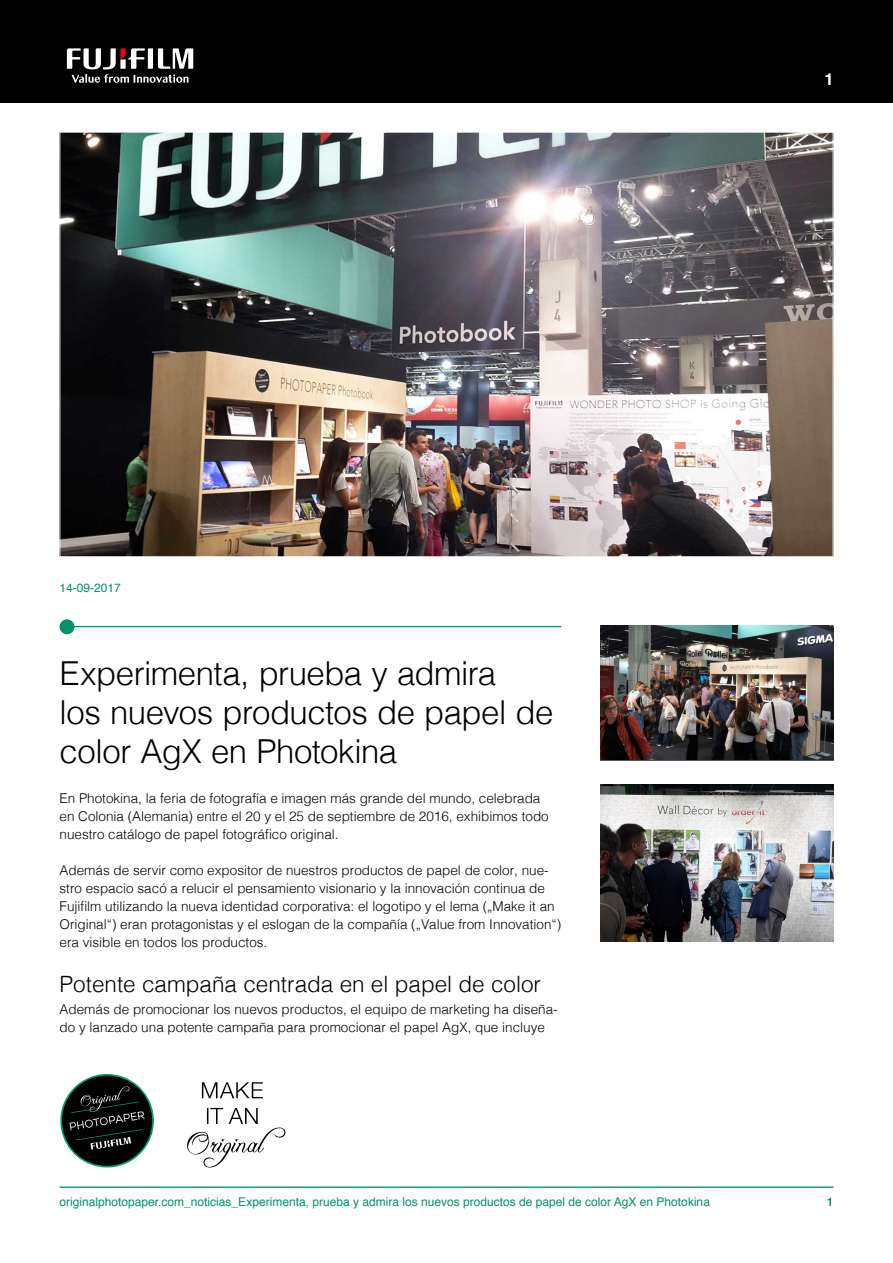
<style>
.page{position:relative;width:893px;height:1263px;background:#fff}
.page>*{position:absolute;margin:0;border:0;box-sizing:border-box;transform-origin:0 0}
.H1_Black{font:300 33px/39px "Helvetica";letter-spacing:-.015em;color:#000}
.SUbline{font:300 22.5px "Helvetica";color:#000}
.t1{font:700 16.5px "Helvetica";color:#fff}
.Copy1_black{font:300 13.5px/18px "Helvetica";color:#000}
.date{font:12px "Helvetica";color:#01916d}
</style>
<div class="page">
<div style="left:0;top:0;width:893px;height:102px;background:#000"></div>
<img style="left:62px;top:134px;width:769px;height:421px">
<img style="left:600px;top:626px;width:233px;height:133px">
<img style="left:600px;top:784px;width:233px;height:157px">
<svg style="left:67px;top:48px;width:126px;height:35px"></svg>
<svg style="left:60px;top:1074px;width:94px;height:94px"></svg>
<svg style="left:202px;top:1082px;width:61px;height:16px"></svg>
<svg style="left:187px;top:1108px;width:98px;height:59px"></svg>
<hr style="left:60px;top:1186px;width:773px;height:2px;background:#01916d">
<hr style="left:61px;top:626px;width:500px;height:1px;background:#01916d">
<div style="left:60px;top:619px;width:14px;height:15px;background:#01916d;border-radius:50%"></div>
<p class="date" style="left:60px;top:578px;width:63px">14-09-2017</p>
<p class="H1_Black" style="left:60px;top:652px;width:495px">Experimenta, prueba y admira<br>los nuevos productos de papel de color AgX en Photokina</p>
<p class="Copy1_black" style="left:60px;top:788px;width:491px">En Photokina, la feria de fotografía e imagen más grande del mundo, celebrada en Colonia (Alemania) entre el 20 y el 25 de septiembre de 2016, exhibimos todo nuestro catálogo de papel fotográfico original.</p>
<p class="Copy1_black" style="left:60px;top:860px;width:503px">Además de servir como expositor de nuestros productos de papel de color, nue&shy;stro espacio sacó a relucir el pensamiento visionario y la innovación continua de Fujifilm utilizando la nueva identidad corporativa: el logotipo y el lema („Make it an Original“) eran protagonistas y el eslogan de la compañía („Value from Innovation“) era visible en todos los productos.</p>
<p class="SUbline" style="left:60px;top:965px;width:483px">Potente campaña centrada en el papel de color</p>
<p class="Copy1_black" style="left:60px;top:999px;width:500px">Además de promocionar los nuevos productos, el equipo de marketing ha diseña&shy;do y lanzado una potente campaña para promocionar el papel AgX, que incluye</p>
<p class="t1" style="left:825px;top:66px;width:11px">1</p>
<p class="date" style="left:60px;top:1192px;width:652px">originalphotopaper.com_noticias_Experimenta, prueba y admira los nuevos productos de papel de color AgX en Photokina</p>
<p class="date" style="left:827px;top:1192px;width:8px">1</p>
</div>
